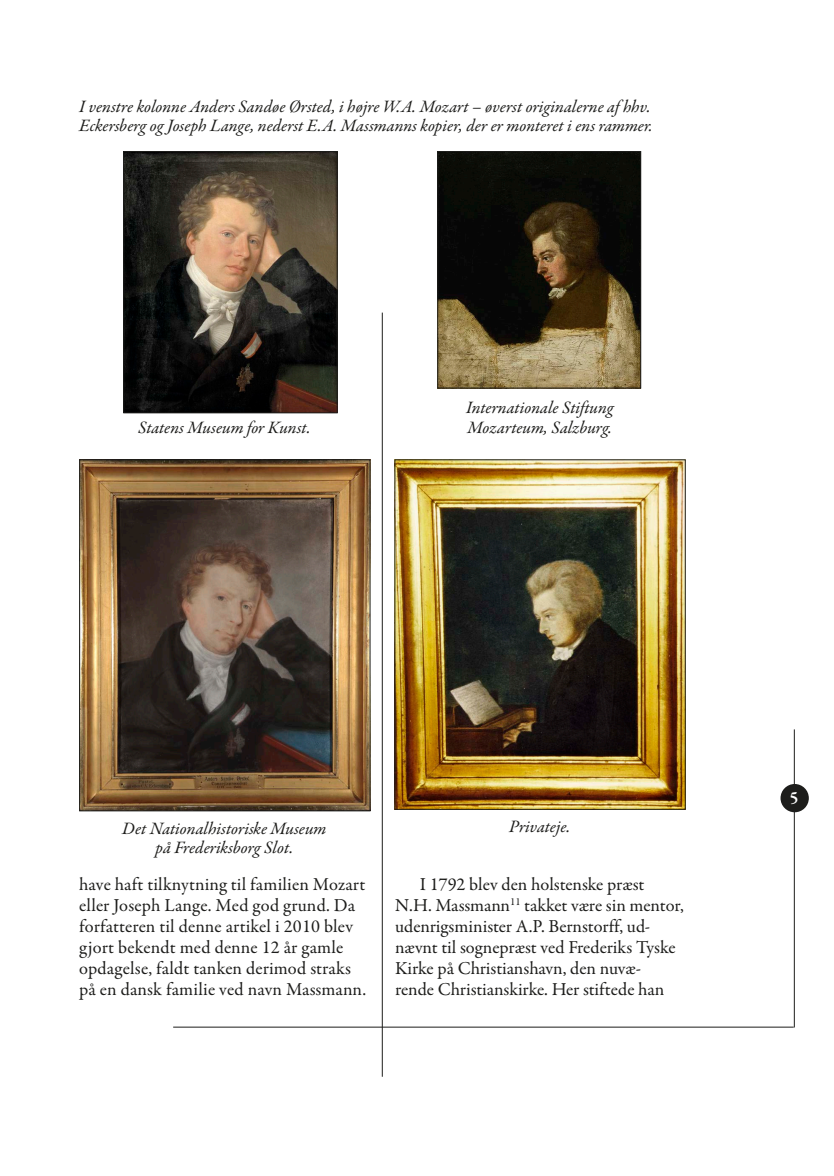
<style>
.page{position:relative;width:834px;height:1176px;background:#fff}
.page>*{position:absolute;margin:0;border:0;box-sizing:border-box;transform-origin:0 0}
.t1{font:18.38px/21px "Garamond Premr Pro";color:#1d1d1b}
.t2{font:italic 17.5px/19.2px "Garamond Premr Pro";letter-spacing:-.005em;color:#1d1d1b}
.t3{font:600 17.5px "Garamond Premr Pro";color:#fff}
</style>
<div class="page">
<hr style="left:173px;top:1027px;width:620px;height:1px;background:#1d1d1b">
<hr style="left:793px;top:729px;width:1px;height:298px;background:#1d1d1b">
<hr style="left:382px;top:313px;width:1px;height:763px;background:#1d1d1b">
<div style="left:780px;top:784px;width:28px;height:28px;background:#1d1d1b;border-radius:50%"></div>
<img style="left:125px;top:153px;width:210px;height:258px">
<div style="left:123px;top:151px;width:214px;height:262px;border:1px solid #1d1d1b"></div>
<img style="left:439px;top:153px;width:199px;height:233px">
<div style="left:437px;top:151px;width:203px;height:237px;border:1px solid #1d1d1b"></div>
<img style="left:81px;top:461px;width:287px;height:348px">
<div style="left:79px;top:459px;width:291px;height:352px;border:1px solid #1d1d1b"></div>
<img style="left:396px;top:461px;width:287px;height:346px">
<p class="t2" style="left:79px;top:98px;width:575px">I venstre kolonne Anders Sandøe Ørsted, i højre W.A. Mozart – øverst originalerne af hhv.<br>Eckersberg og Joseph Lange, nederst E.A. Massmanns kopier, der er monteret i ens rammer.</p>
<p class="t2" style="left:138px;top:418px;width:174px">Statens Museum for Kunst.</p>
<p class="t2" style="left:466px;top:399px;width:149px">Internationale Stiftung<br>Mozarteum, Salzburg.</p>
<p class="t2" style="left:122px;top:819px;width:206px;text-align:center">Det Nationalhistoriske Museum på Frederiksborg Slot.</p>
<p class="t2" style="left:509px;top:818px;width:63px">Privateje.</p>
<p class="t1" style="left:79px;top:874px;width:288px">have haft tilknytning til familien Mozart eller Joseph Lange. Med god grund. Da forfatteren til denne artikel i 2010 blev gjort bekendt med denne 12 år gamle opdagelse, faldt tanken derimod straks på en dansk familie ved navn Massmann.</p>
<p class="t1" style="left:395px;top:874px;width:290px;text-indent:25px">I 1792 blev den holstenske præst N.H. Massmann<sup>11</sup> takket være sin mentor, udenrigsminister A.P. Bernstorff, ud&shy;nævnt til sognepræst ved Frederiks Tyske Kirke på Christianshavn, den nuvæ&shy;rende Christianskirke. Her stiftede han</p>
<p class="t3" style="left:789px;top:787px;width:10px">5</p>
</div>
